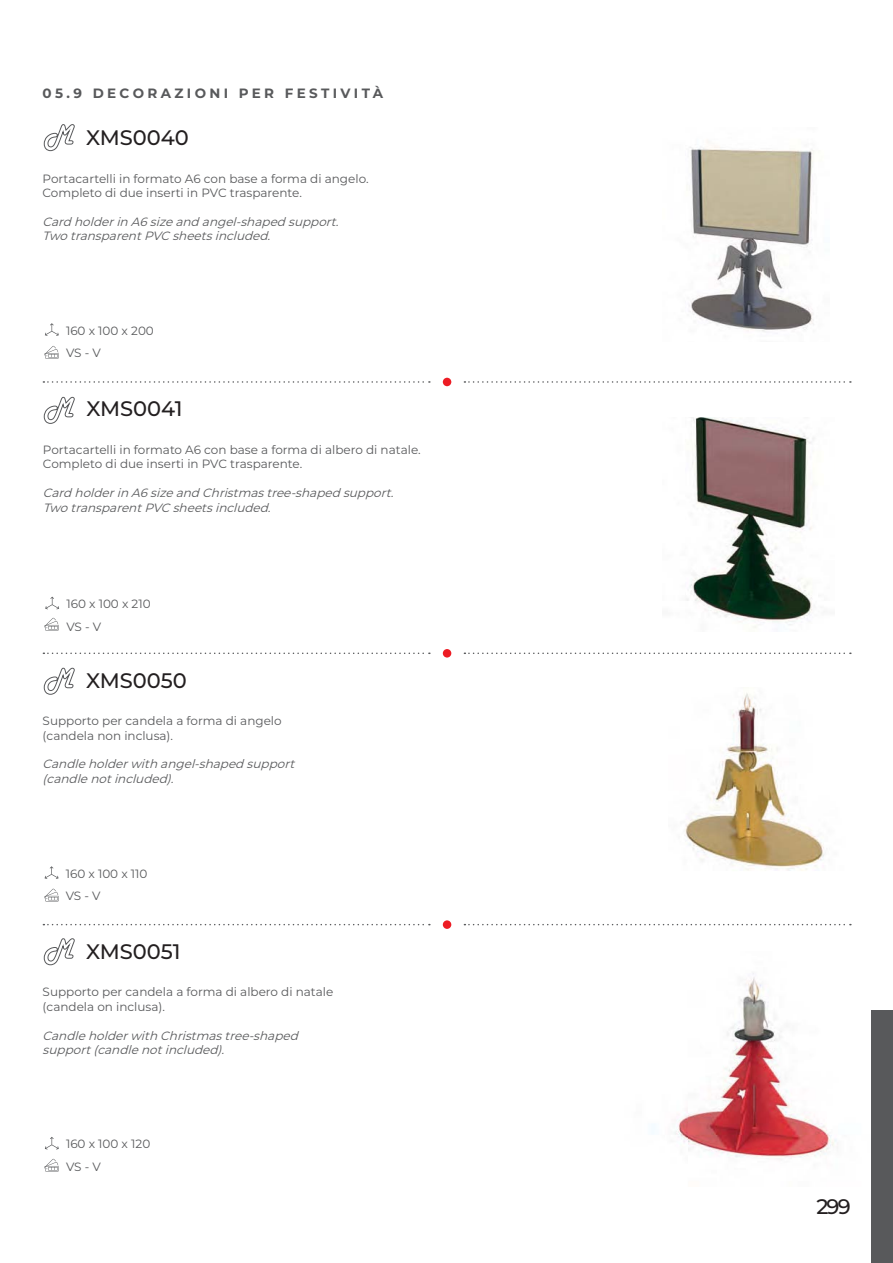
<style>
.page{position:relative;width:893px;height:1263px;background:#fff}
.page>*{position:absolute;margin:0;border:0;box-sizing:border-box;transform-origin:0 0}
.t1{font:500 21px "Montserrat";color:#231f20}
.t2{font:700 13.5px "Montserrat";letter-spacing:.25em;color:#58595b}
.t3{font:12px/14.4px "Montserrat";color:#58595b}
.t4{font:italic 12px/14.4px "Montserrat";color:#58595b}
</style>
<div class="page">
<div style="left:872px;top:1010px;width:21px;height:253px;background:#58595b"></div>
<img style="left:652px;top:973px;width:185px;height:186px">
<img style="left:685px;top:693px;width:139px;height:178px">
<img style="left:689px;top:140px;width:125px;height:192px">
<img style="left:686px;top:418px;width:128px;height:210px">
<svg style="left:45px;top:323px;width:14px;height:13px"></svg>
<div style="left:443px;top:378px;width:8px;height:8px;background:#ed1c24;border-radius:50%"></div>
<svg style="left:43px;top:381px;width:387px;height:2px"></svg>
<svg style="left:464px;top:381px;width:387px;height:2px"></svg>
<svg style="left:45px;top:597px;width:14px;height:12px"></svg>
<div style="left:443px;top:649px;width:8px;height:9px;background:#ed1c24;border-radius:50%"></div>
<svg style="left:43px;top:653px;width:387px;height:1px"></svg>
<svg style="left:464px;top:653px;width:387px;height:1px"></svg>
<svg style="left:45px;top:866px;width:14px;height:13px"></svg>
<div style="left:443px;top:920px;width:8px;height:9px;background:#ed1c24;border-radius:50%"></div>
<svg style="left:43px;top:924px;width:387px;height:1px"></svg>
<svg style="left:464px;top:924px;width:387px;height:1px"></svg>
<svg style="left:45px;top:1137px;width:14px;height:13px"></svg>
<svg style="left:43px;top:124px;width:32px;height:27px"></svg>
<svg style="left:43px;top:397px;width:32px;height:27px"></svg>
<svg style="left:43px;top:667px;width:32px;height:28px"></svg>
<svg style="left:43px;top:938px;width:32px;height:28px"></svg>
<svg style="left:44px;top:346px;width:15px;height:13px"></svg>
<svg style="left:44px;top:618px;width:15px;height:13px"></svg>
<svg style="left:44px;top:889px;width:15px;height:12px"></svg>
<svg style="left:44px;top:1159px;width:15px;height:13px"></svg>
<p class="t2" style="left:43px;top:88px;width:342px">05.9 DECORAZIONI PER FESTIVITÀ</p>
<h1 class="t1" style="left:86px;top:129px;width:104px">XMS0040</h1>
<p class="t3" style="left:43px;top:172px;width:327px">Portacartelli in formato A6 con base a forma di angelo.<br>Completo di due inserti in PVC trasparente.</p>
<p class="t4" style="left:43px;top:215px;width:300px">Card holderin A6 size and angel-shaped support.<br>Two transparentPVC sheets included.</p>
<p class="t3" style="left:66px;top:320px;width:89px;line-height:22.5px">160 x 100 x 200<br>VS - V</p>
<h1 class="t1" style="left:86px;top:400px;width:98px">XMS0041</h1>
<p class="t3" style="left:43px;top:443px;width:379px">Portacartelli in formato A6 con base a forma di albero di natale.<br>Completo di due inserti in PVC trasparente.</p>
<p class="t4" style="left:43px;top:486px;width:355px">Card holderin A6 size and Christmas tree-shaped support.<br>Two transparentPVC sheets included.</p>
<p class="t3" style="left:66px;top:593px;width:86px;line-height:22.5px">160 x 100 x 210<br>VS - V</p>
<h1 class="t1" style="left:86px;top:671px;width:102px">XMS0050</h1>
<p class="t3" style="left:43px;top:714px;width:241px">Supporto per candela a forma di angelo (candela non inclusa).</p>
<p class="t4" style="left:43px;top:758px;width:256px">Candle holderwith angel-shaped support (candle notincluded).</p>
<p class="t3" style="left:66px;top:863px;width:83px;line-height:22.5px">160 x 100 x 110<br>VS - V</p>
<h1 class="t1" style="left:86px;top:942px;width:96px">XMS0051</h1>
<p class="t3" style="left:43px;top:985px;width:292px">Supporto per candela a forma di albero di natale (candela on inclusa).</p>
<p class="t4" style="left:43px;top:1029px;width:260px">Candle holderwith Christmas tree-shaped support(candle notincluded).</p>
<p class="t3" style="left:66px;top:1134px;width:86px;line-height:22.5px">160 x 100 x 120<br>VS - V</p>
<h1 class="t1" style="left:816px;top:1198px;width:36px">299</h1>
</div>
